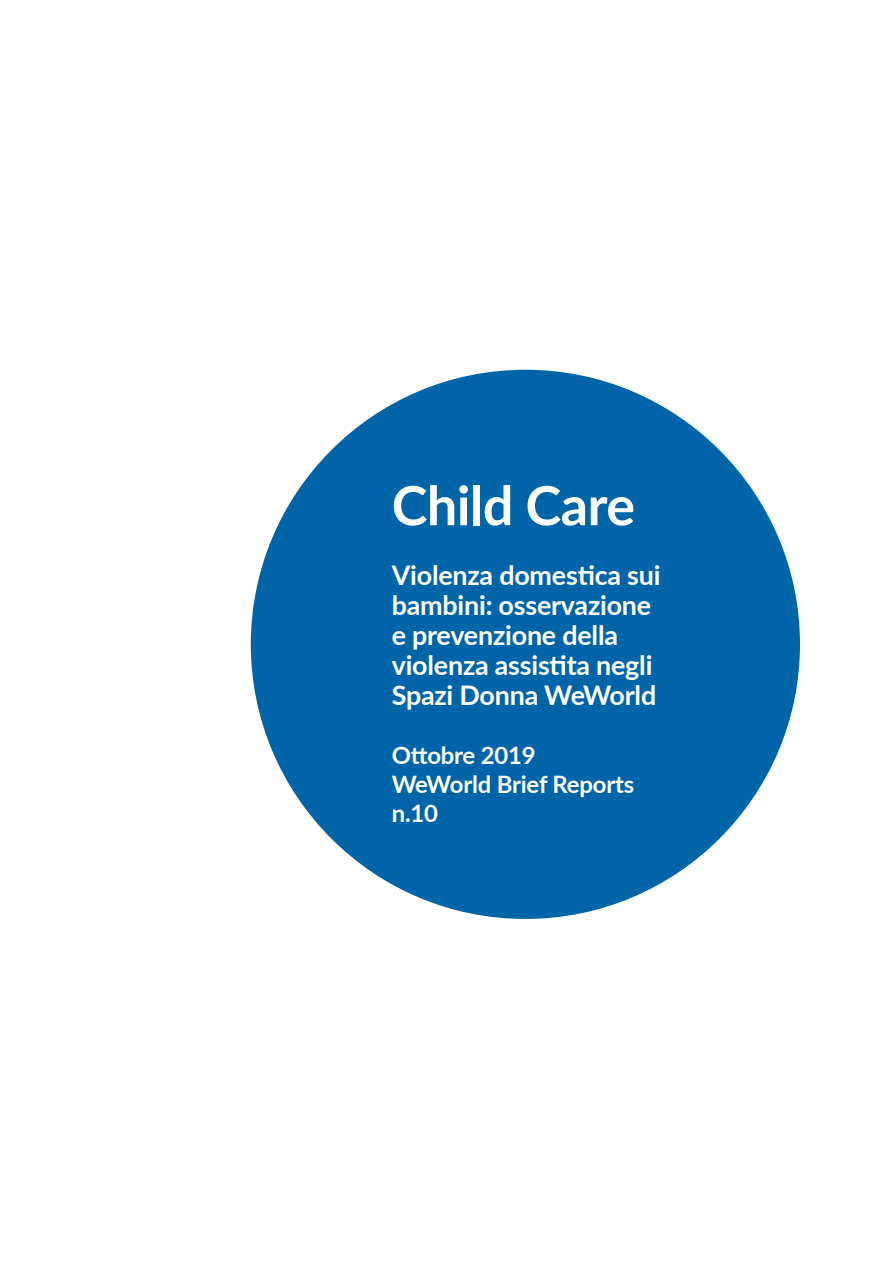
<style>
.page{position:relative;width:893px;height:1263px;background:#fff}
.page>*{position:absolute;margin:0;border:0;box-sizing:border-box;transform-origin:0 0}
.t1{font:700 54px "Lato";letter-spacing:-.01em;color:#fff}
.t2{font:700 27px/30px "Lato";letter-spacing:-.01em;color:#fff}
.t3{font:700 24px/28.8px "Lato";letter-spacing:-.01em;color:#fff}
</style>
<div class="page">
<div style="left:251px;top:370px;width:549px;height:549px;background:#0065a8;border-radius:50%"></div>
<h1 class="t1" style="left:392px;top:466px;width:245px">Child Care</h1>
<p class="t2" style="left:392px;top:559px;width:270px">Violenza domestica sui bambini: osservazione e prevenzione della violenza assistita negli<br>Spazi Donna WeWorld</p>
<p class="t3" style="left:392px;top:740px;width:244px">Ottobre 2019<br>WeWorld Brief Reports n.10</p>
</div>
